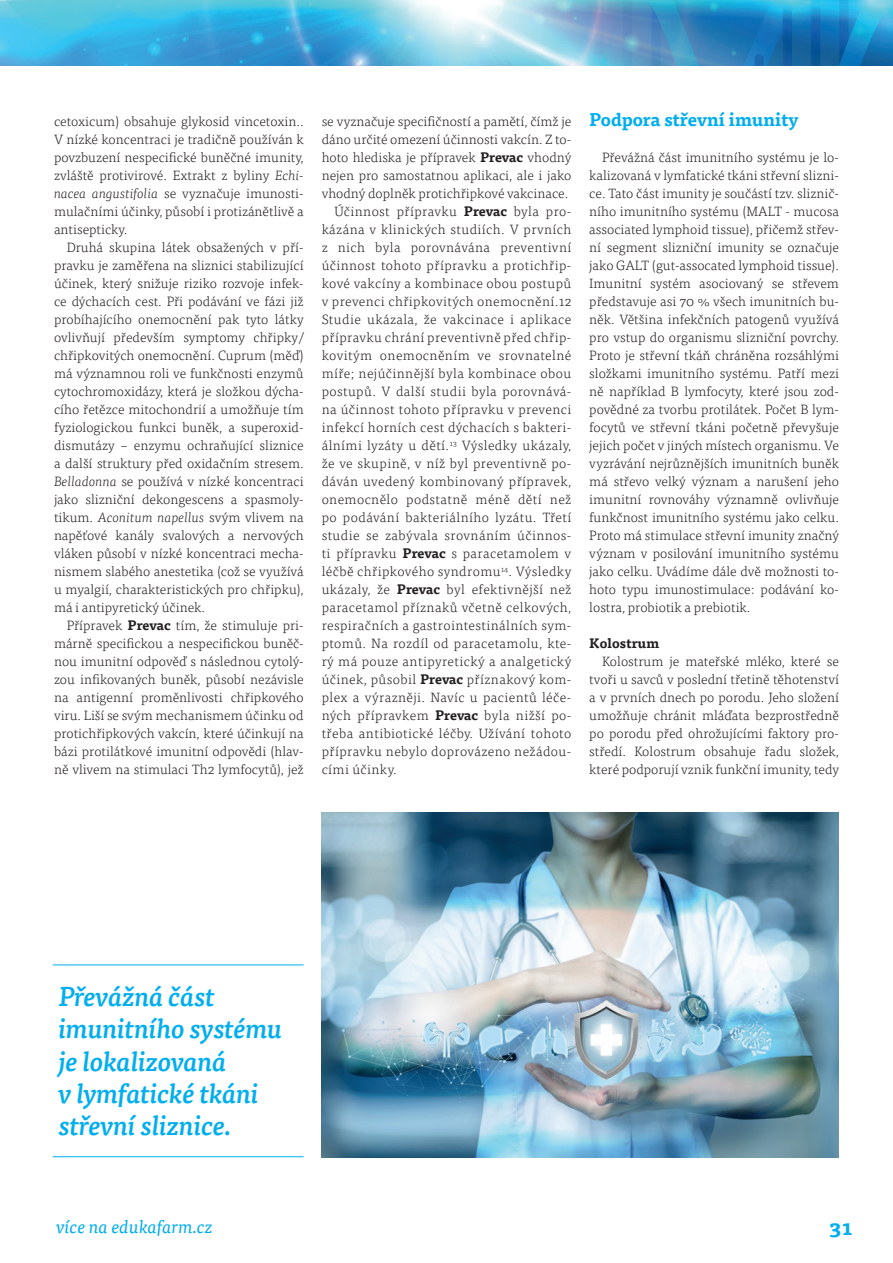
<style>
.page{position:relative;width:893px;height:1263px;background:#fff}
.page>*{position:absolute;margin:0;border:0;box-sizing:border-box;transform-origin:0 0}
.t1{font:italic 500 27px/32.4px "Tisa Pro";letter-spacing:-.01em;color:#00aeef}
.t2{font:700 21px "Tisa Pro";color:#00aeef}
.t3{font:700 18px "Tisa Pro";color:#00aeef}
.t4{font:italic 18px "Tisa Pro";color:#00aeef}
.t5{font:300 13.5px/18px "Tisa Pro";letter-spacing:.03em;color:#231f20;text-align:justify}
.t6{font:300 13.5px "Tisa Pro";color:#231f20}
.t7{font:700 13.5px "Tisa Pro";letter-spacing:.01em;color:#231f20}
.s1{font-style:italic}
.s2{font-weight:700}
</style>
<div class="page">
<img style="left:0;top:0;width:893px;height:65px">
<img style="left:322px;top:812px;width:517px;height:345px">
<hr style="left:53px;top:964px;width:251px;height:1px;background:#00aeef">
<hr style="left:53px;top:1156px;width:251px;height:1px;background:#00aeef">
<p class="t5" style="left:54px;top:112px;width:251px">cetoxicum) obsahuje glykosid vincetoxin..<br>V nízké koncentraci je tradičně používán k povzbuzení nespecifické buněčné imunity, zvláště protivirové. Extrakt z byliny <span class="s1">Echi&shy;nacea angustifolia</span> se vyznačuje imunosti&shy;mulačními účinky, působí i protizánětlivě a antisepticky.</p>
<p class="t5" style="left:54px;top:238px;width:251px;text-indent:13px">Druhá skupina látek obsažených v pří&shy;pravku je zaměřena na sliznici stabilizující účinek, který snižuje riziko rozvoje infek&shy;ce dýchacích cest. Při podávání ve fázi již probíhajícího onemocnění pak tyto látky ovlivňují především symptomy chřipky/ chřipkovitých onemocnění. Cuprum (měď) má významnou roli ve funkčnosti enzymů cytochromoxidázy, která je složkou dýcha&shy;cího řetězce mitochondrií a umožňuje tím fyziologickou funkci buněk, a superoxid&shy;dismutázy – enzymu ochraňující sliznice a další struktury před oxidačním stresem.<br><span class="s1">Belladonna</span> se používá v nízké koncentraci jako slizniční dekongescens a spasmoly&shy;tikum. <span class="s1">Aconitum napellus</span> svým vlivem na napěťové kanály svalových a nervových vláken působí v nízké koncentraci mecha&shy;nismem slabého anestetika (což se využívá u myalgií, charakteristických pro chřipku), má i antipyretický účinek.</p>
<p class="t5" style="left:54px;top:616px;width:251px;text-indent:13px">Přípravek <span class="s2">Prevac</span> tím, že stimuluje pri&shy;márně specifickou a nespecifickou buněč&shy;nou imunitní odpověď s následnou cytolý&shy;zou infikovaných buněk, působí nezávisle na antigenní proměnlivosti chřipkového viru. Liší se svým mechanismem účinku od protichřipkových vakcín, které účinkují na bázi protilátkové imunitní odpovědi (hlav&shy;ně vlivem na stimulaci Th2 lymfocytů), jež</p>
<p class="t6" style="left:322px;top:112px;width:251px">se vyznačuje specifičností a pamětí, čímž je</p>
<p class="t6" style="left:322px;top:130px;width:251px">dáno určité omezení účinnosti vakcín. Z to-</p>
<p class="t6" style="left:322px;top:148px;width:251px">hoto hlediska je přípravek <span class="s2">Prevac</span> vhodný</p>
<p class="t6" style="left:322px;top:166px;width:251px">nejen pro samostatnou aplikaci, ale i jako</p>
<p class="t6" style="left:322px;top:184px;width:248px">vhodný doplněk protichřipkové vakcinace.</p>
<p class="t5" style="left:334px;top:202px;width:238px">Účinnost přípravku <span class="s2">Prevac</span> byla pro-</p>
<p class="t5" style="left:322px;top:220px;width:251px">kázána v klinických studiích. V prvních</p>
<p class="t5" style="left:322px;top:238px;width:251px">z nich byla porovnávána preventivní</p>
<p class="t5" style="left:322px;top:256px;width:251px">účinnost tohoto přípravku a protichřip-</p>
<p class="t5" style="left:322px;top:274px;width:251px">kové vakcíny a kombinace obou postupů</p>
<p class="t5" style="left:322px;top:292px;width:251px">v prevenci chřipkovitých onemocnění.12</p>
<p class="t5" style="left:322px;top:310px;width:251px">Studie ukázala, že vakcinace i aplikace</p>
<p class="t5" style="left:322px;top:327px;width:251px">přípravku chrání preventivně před chřip-</p>
<p class="t5" style="left:322px;top:345px;width:251px">kovitým onemocněním ve srovnatelné</p>
<p class="t5" style="left:322px;top:363px;width:251px">míře; nejúčinnější byla kombinace obou</p>
<p class="t5" style="left:322px;top:381px;width:251px">postupů. V další studii byla porovnává-</p>
<p class="t5" style="left:322px;top:399px;width:251px">na účinnost tohoto přípravku v prevenci</p>
<p class="t5" style="left:322px;top:417px;width:251px">infekcí horních cest dýchacích s bakteri-</p>
<p class="t5" style="left:322px;top:435px;width:251px">álními lyzáty u dětí.<sup>13</sup> Výsledky ukázaly,</p>
<p class="t5" style="left:322px;top:454px;width:251px">že ve skupině, v níž byl preventivně po-</p>
<p class="t5" style="left:322px;top:472px;width:251px">dáván uvedený kombinovaný přípravek,</p>
<p class="t5" style="left:322px;top:490px;width:251px">onemocnělo podstatně méně dětí než</p>
<p class="t5" style="left:322px;top:508px;width:251px">po podávání bakteriálního lyzátu. Třetí</p>
<p class="t5" style="left:322px;top:526px;width:251px">studie se zabývala srovnáním účinnos-</p>
<p class="t5" style="left:322px;top:544px;width:251px">ti přípravku <span class="s2">Prevac</span> s paracetamolem v</p>
<p class="t5" style="left:322px;top:562px;width:251px">léčbě chřipkového syndromu<sup>14</sup>. Výsledky</p>
<p class="t5" style="left:322px;top:580px;width:251px">ukázaly, že <span class="s2">Prevac</span> byl efektivnější než</p>
<p class="t5" style="left:322px;top:598px;width:251px">paracetamol příznaků včetně celkových,</p>
<p class="t5" style="left:322px;top:616px;width:251px">respiračních a gastrointestinálních sym-</p>
<p class="t5" style="left:322px;top:634px;width:251px">ptomů. Na rozdíl od paracetamolu, kte-</p>
<p class="t5" style="left:322px;top:652px;width:251px">rý má pouze antipyretický a analgetický</p>
<p class="t5" style="left:322px;top:670px;width:251px">účinek, působil <span class="s2">Prevac</span> příznakový kom-</p>
<p class="t5" style="left:322px;top:688px;width:251px">plex a výrazněji. Navíc u pacientů léče-</p>
<p class="t5" style="left:322px;top:706px;width:251px">ných přípravkem <span class="s2">Prevac</span> byla nižší po-</p>
<p class="t5" style="left:322px;top:724px;width:251px">třeba antibiotické léčby. Užívání tohoto</p>
<p class="t5" style="left:322px;top:742px;width:251px">přípravku nebylo doprovázeno nežádou-</p>
<p class="t5" style="left:322px;top:760px;width:77px">cími účinky.</p>
<h3 class="t3" style="left:589px;top:105px;width:211px">Podpora střevní imunity</h3>
<p class="t5" style="left:589px;top:148px;width:251px;text-indent:13px">Převážná část imunitního systému je lo&shy;kalizovaná v lymfatické tkáni střevní slizni&shy;ce. Tato část imunity je součástí tzv. sliznič&shy;ního imunitního systému (MALT - mucosa associated lymphoid tissue), přičemž střev&shy;ní segment slizniční imunity se označuje jako GALT (gut-assocated lymphoid tissue).<br>Imunitní systém asociovaný se střevem představuje asi 70 % všech imunitních bu&shy;něk. Většina infekčních patogenů využívá pro vstup do organismu slizniční povrchy.<br>Proto je střevní tkáň chráněna rozsáhlými složkami imunitního systému. Patří mezi ně například B lymfocyty, které jsou zod&shy;povědné za tvorbu protilátek. Počet B lym&shy;focytů ve střevní tkáni početně převyšuje jejich počet v jiných místech organismu. Ve vyzrávání nejrůznějších imunitních buněk má střevo velký význam a narušení jeho imunitní rovnováhy významně ovlivňuje funkčnost imunitního systému jako celku.<br>Proto má stimulace střevní imunity značný význam v posilování imunitního systému jako celku. Uvádíme dále dvě možnosti to&shy;hoto typu imunostimulace: podávání ko&shy;lostra, probiotik a prebiotik.</p>
<p class="t7" style="left:589px;top:632px;width:72px">Kolostrum</p>
<p class="t5" style="left:589px;top:652px;width:251px;text-indent:13px">Kolostrum je mateřské mléko, které se tvoři u savců v poslední třetině těhotenství a v prvních dnech po porodu. Jeho složení umožňuje chránit mláďata bezprostředně po porodu před ohrožujícími faktory pro&shy;středí. Kolostrum obsahuje řadu složek, které podporují vznik funkční imunity, tedy</p>
<h1 class="t1" style="left:59px;top:978px;width:225px">Převážná část imunitního systému je lokalizovaná<br>v lymfatické tkáni střevní sliznice.</h1>
<h3 class="t4" style="left:56px;top:1213px;width:158px">více na edukafarm.cz</h3>
<h2 class="t2" style="left:829px;top:1210px;width:25px">31</h2>
</div>
